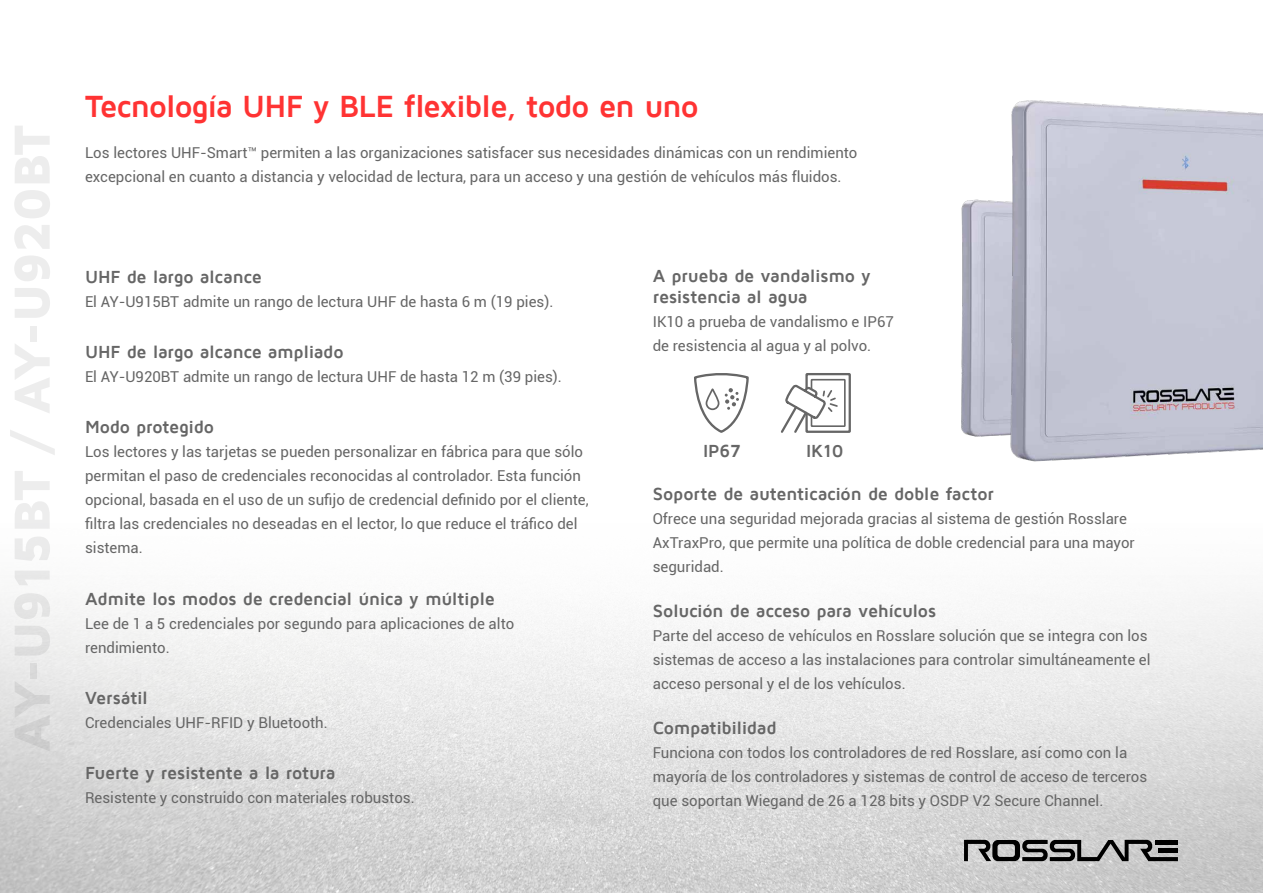
<style>
.page{position:relative;width:1263px;height:893px;background:#fff}
.page>*{position:absolute;margin:0;border:0;box-sizing:border-box;transform-origin:0 0}
.t1{font:700 31.5px "Maven Pro";letter-spacing:-.035em;color:#f33}
.t2{font:700 18px/21.6px "Maven Pro";letter-spacing:-.015em;color:#666}
.t3{font:15px/24px "Roboto";color:#666}
</style>
<div class="page">
<img style="left:0;top:199px;width:1263px;height:694px">
<svg style="left:964px;top:840px;width:214px;height:21px;background:#6c6c6c"></svg>
<img style="left:1009px;top:100px;width:254px;height:362px">
<div style="left:805px;top:373px;width:46px;height:60px;border:2px solid #666"></div>
<div style="left:811px;top:379px;width:35px;height:48px;background:#fff;border:2px solid #666"></div>
<svg style="left:779px;top:382px;width:60px;height:53px"></svg>
<svg style="left:693px;top:371px;width:57px;height:63px"></svg>
<h1 class="t1" style="left:85px;top:90px;width:615px">Tecnología UHF y BLE flexible, todo en uno</h1>
<p class="t3" style="left:85px;top:141px;width:774px">Los lectores UHF-Smart™ permiten a las organizaciones satisfacer sus necesidades dinámicas con un rendimiento excepcional en cuanto a distancia y velocidad de lectura, para un acceso y una gestión de vehículos más fluidos.</p>
<p class="t2" style="left:85px;top:266px;width:178px">UHF de largo alcance</p>
<p class="t3" style="left:85px;top:289px;width:470px">El AY U- 915BT admite un rango de lectura UHF de hasta m6 (19 pies .(</p>
<p class="t2" style="left:85px;top:341px;width:260px">UHF de largo alcance ampliado</p>
<p class="t3" style="left:85px;top:364px;width:478px">El AY U- 920BT admite un rango de lectura UHF de hasta 12 m (39 pies .(</p>
<p class="t2" style="left:85px;top:417px;width:130px">Modo protegido</p>
<p class="t3" style="left:85px;top:439px;width:505px">Los lectores y las tarjetas se pueden personalizar en fábrica para que sólo permitan el paso de credenciales reconocidas al controlador. Esta función opcional, basada en el uso de un sufijo de credencial definido por el cliente, filtra las credenciales no deseadas en el lector lo, que reduce el tráfico del sistema.</p>
<p class="t2" style="left:85px;top:588px;width:411px">Admite los modos de credencial única y múltiple</p>
<p class="t3" style="left:85px;top:611px;width:431px">Lee de 5a1 credenciales por segundo para aplicaciones de alto rendimiento.</p>
<p class="t2" style="left:85px;top:687px;width:64px">Versátil</p>
<p class="t3" style="left:85px;top:710px;width:244px">Credenciales UHF-RFID y Bluetooth.</p>
<p class="t2" style="left:85px;top:763px;width:252px">Fuerte y resistente a la rotura</p>
<p class="t3" style="left:85px;top:786px;width:331px">Resistente y construido con materiales robustos.</p>
<p class="t2" style="left:653px;top:265px;width:220px">A prueba de vandalismo y resistencia al agua</p>
<p class="t3" style="left:653px;top:309px;width:243px">IK10 a prueba de vandalismo IPe 67 de resistencia al agua y al polvo.</p>
<p class="t2" style="left:703px;top:440px;width:39px">IP67</p>
<p class="t2" style="left:806px;top:440px;width:39px">IK10</p>
<p class="t2" style="left:653px;top:483px;width:343px">Soporte de autenticación de doble factor</p>
<p class="t3" style="left:653px;top:506px;width:484px">Ofrece una seguridad mejorada gracias al sistema de gestión Rosslare<br>AxTraxPro, que permite una política de doble credencial para una mayor seguridad.</p>
<p class="t2" style="left:653px;top:600px;width:285px">Solución de acceso para vehículos</p>
<p class="t3" style="left:653px;top:623px;width:499px">Parte del acceso de vehículos en Rosslare solución que se integra con los sistemas de acceso a las instalaciones para controlar simultáneamente el acceso personal y el de los vehículos.</p>
<p class="t2" style="left:653px;top:717px;width:125px">Compatibilidad</p>
<p class="t3" style="left:653px;top:740px;width:496px">Funciona con todos los controladores de red Rosslare, así como con la mayoría de los controladores y sistemas de control de acceso de terceros que soportan Wiegand de 26 a 128 bits y OSDP V2 Secure Channel.</p>
</div>
